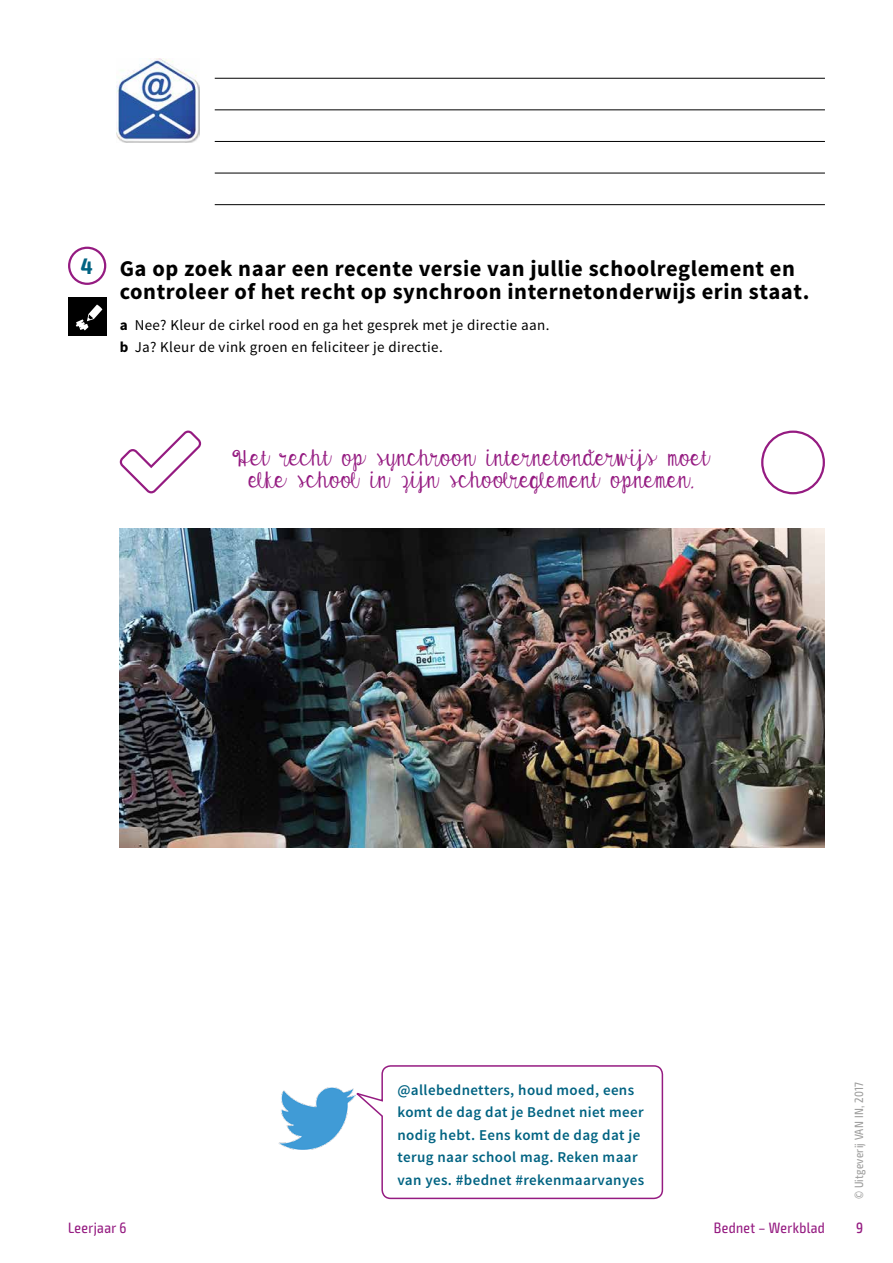
<style>
.page{position:relative;width:893px;height:1263px;background:#fff}
.page>*{position:absolute;margin:0;border:0;box-sizing:border-box;transform-origin:0 0}
.t1{font:27px/22.5px "Austie Bost Envelopes";letter-spacing:.025em;color:#951b81;text-align:center}
.t2{font:700 22.5px/22.5px "Source Sans Pro";letter-spacing:.025em;color:#000}
.t3{font:700 condensed 22.5px "Exo 2";color:#006382}
.t4{font:600 15px/22.5px "Source Sans Pro";letter-spacing:.025em;color:#006382}
.t5{font:15px/22.5px "Source Sans Pro";letter-spacing:.025em;color:#000}
.t6{font:condensed 15px "Exo 2";letter-spacing:.025em;color:#951b81}
.t7{font:500 condensed 15px "Exo 2";color:#951b81}
.t8{font:condensed 12px "Exo 2";letter-spacing:.025em;color:#9d9d9c}
.s1{font-weight:700}
</style>
<div class="page">
<div style="left:68px;top:247px;width:38px;height:38px;border:2px solid #951b81;border-radius:50%"></div>
<div style="left:68px;top:298px;width:38px;height:38px;background:#000"></div>
<svg style="left:76px;top:304px;width:27px;height:26px"></svg>
<img style="left:116px;top:59px;width:84px;height:84px">
<hr style="left:215px;top:78px;width:610px;height:1px;background:#000">
<hr style="left:215px;top:109px;width:610px;height:1px;background:#000">
<hr style="left:215px;top:141px;width:610px;height:1px;background:#000">
<hr style="left:215px;top:173px;width:610px;height:1px;background:#000">
<hr style="left:215px;top:204px;width:610px;height:1px;background:#000">
<img style="left:279px;top:1087px;width:72px;height:62px">
<svg style="left:351px;top:1065px;width:313px;height:135px"></svg>
<svg style="left:119px;top:430px;width:83px;height:64px"></svg>
<div style="left:761px;top:431px;width:64px;height:63px;border:2px solid #951b81;border-radius:50%"></div>
<img style="left:119px;top:529px;width:706px;height:318px">
<h2 class="t3" style="left:81px;top:252px;width:13px">4</h2>
<h2 class="t2" style="left:120px;top:258px;width:691px">Ga op zoek naar een recente versie van jullie schoolreglement en controleer of het recht op synchroon internetonderwijs erin staat.</h2>
<p class="t5" style="left:120px;top:314px;width:431px"><span class="s1">a</span> Nee? Kleur de cirkel rood en ga het gesprek met je directie aan. <span class="s1">b</span> Ja? Kleur de vink groen en feliciteer je directie.</p>
<h1 class="t1" style="left:235px;top:447px;width:476px">Het recht op synchroon internetonderwijs moet elke school in zijn schoolreglement opnemen.</h1>
<p class="t4" style="left:397px;top:1079px;width:248px">@allebednetters, houd moed, eens komt de dag dat je Bednet niet meer nodig hebt. Eens komt de dag dat je terug naar school mag. Reken maar van yes. #bednet #rekenmaarvanyes</p>
<p class="t6" style="left:68px;top:1219px;width:60px">Leerjaar 6</p>
<p class="t6" style="left:714px;top:1219px;width:113px">Bednet – Werkblad</p>
<p class="t8" style="left:852px;top:1199px;width:119px;rotate:-90deg">© Uitgeverij VAN IN, 2017</p>
<p class="t7" style="left:856px;top:1219px;width:8px">9</p>
</div>
